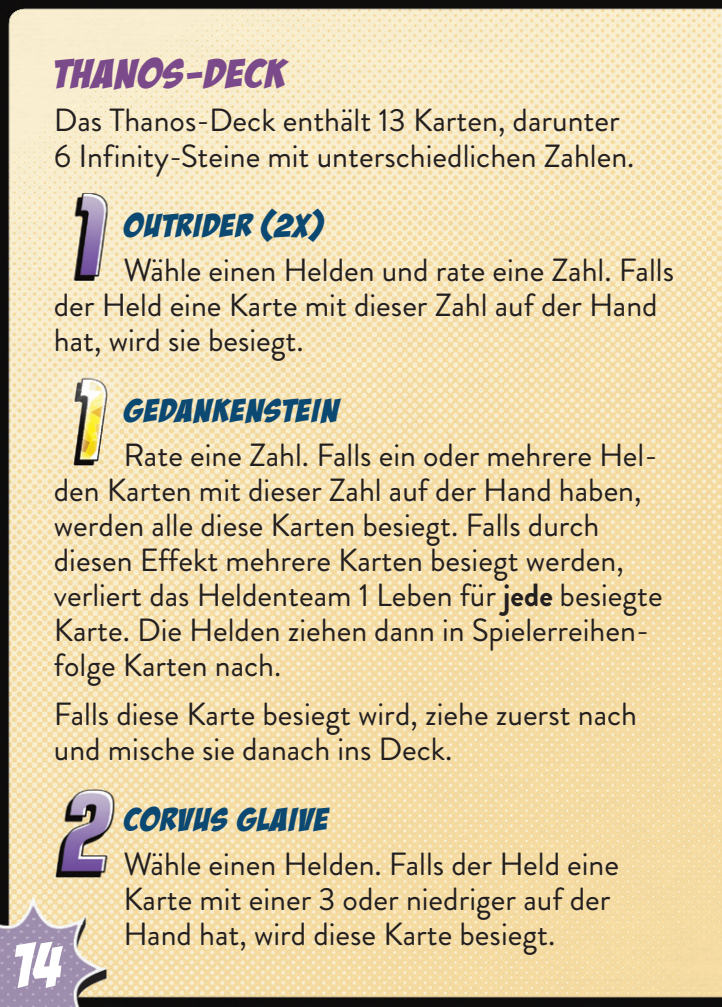
<style>
.page{position:relative;width:722px;height:1007px;background:#fff}
.page>*{position:absolute;margin:0;border:0;box-sizing:border-box;transform-origin:0 0}
.t1{font:64px "Bada Boom BB";color:#fff}
.t2{font:40px "Bada Boom BB Umlaut 3";letter-spacing:.04em;color:#7b4a8b;scale:1.18 1}
.t3{font:32px/35.2px "Brandon Grotesque";color:#231f20}
.t4{font:32px "Bada Boom BB Umlaut 3";letter-spacing:.04em;color:#0b4872;scale:1.18 1}
.s1{font-weight:700}
</style>
<div class="page">
<img style="left:0;top:0;width:721px;height:1006px">
<img style="left:54px;top:193px;width:69px;height:87px">
<img style="left:54px;top:372px;width:69px;height:94px">
<img style="left:54px;top:788px;width:69px;height:136px">
<svg style="left:717px;top:1004px;width:5px;height:3px"></svg>
<p class="t2" style="left:54px;top:51px;width:198px">THANOS-DECK</p>
<p class="t3" style="left:54px;top:103px;width:581px">Das Thanos-Deck enthält 13 Karten, darunter<br>6 Infinity-Steine mit unterschiedlichen Zahlen.</p>
<p class="t4" style="left:125px;top:208px;width:170px">OUTRIDER (2X)</p>
<p class="t3" style="left:54px;top:253px;width:621px;text-indent:69px">Wähle einen Helden und rate eine Zahl. Falls der Held eine Karte mit dieser Zahl auf der Hand hat, wird sie besiegt.</p>
<p class="t4" style="left:125px;top:392px;width:183px">GEDANKENSTEIN</p>
<p class="t3" style="left:54px;top:437px;width:610px;text-indent:69px">Rate eine Zahl. Falls ein oder mehrere Hel&shy;den Karten mit dieser Zahl auf der Hand haben, werden alle diese Karten besiegt. Falls durch diesen Effekt mehrere Karten besiegt werden, verliert das Heldenteam 1 Leben für <span class="s1">jede</span> besiegte Karte. Die Helden ziehen dann in Spielerreihen&shy;folge Karten nach.</p>
<p class="t3" style="left:54px;top:697px;width:584px">Falls diese Karte besiegt wird, ziehe zuerst nach und mische sie danach ins Deck.</p>
<h1 class="t1" style="left:12px;top:931px;width:52px">14</h1>
<p class="t4" style="left:125px;top:801px;width:174px">CORVUS GLAIVE</p>
<p class="t3" style="left:123px;top:846px;width:497px">Wähle einen Helden. Falls der Held eine<br>Karte mit einer 3 oder niedriger auf der<br>Hand hat, wird diese Karte besiegt.</p>
</div>
